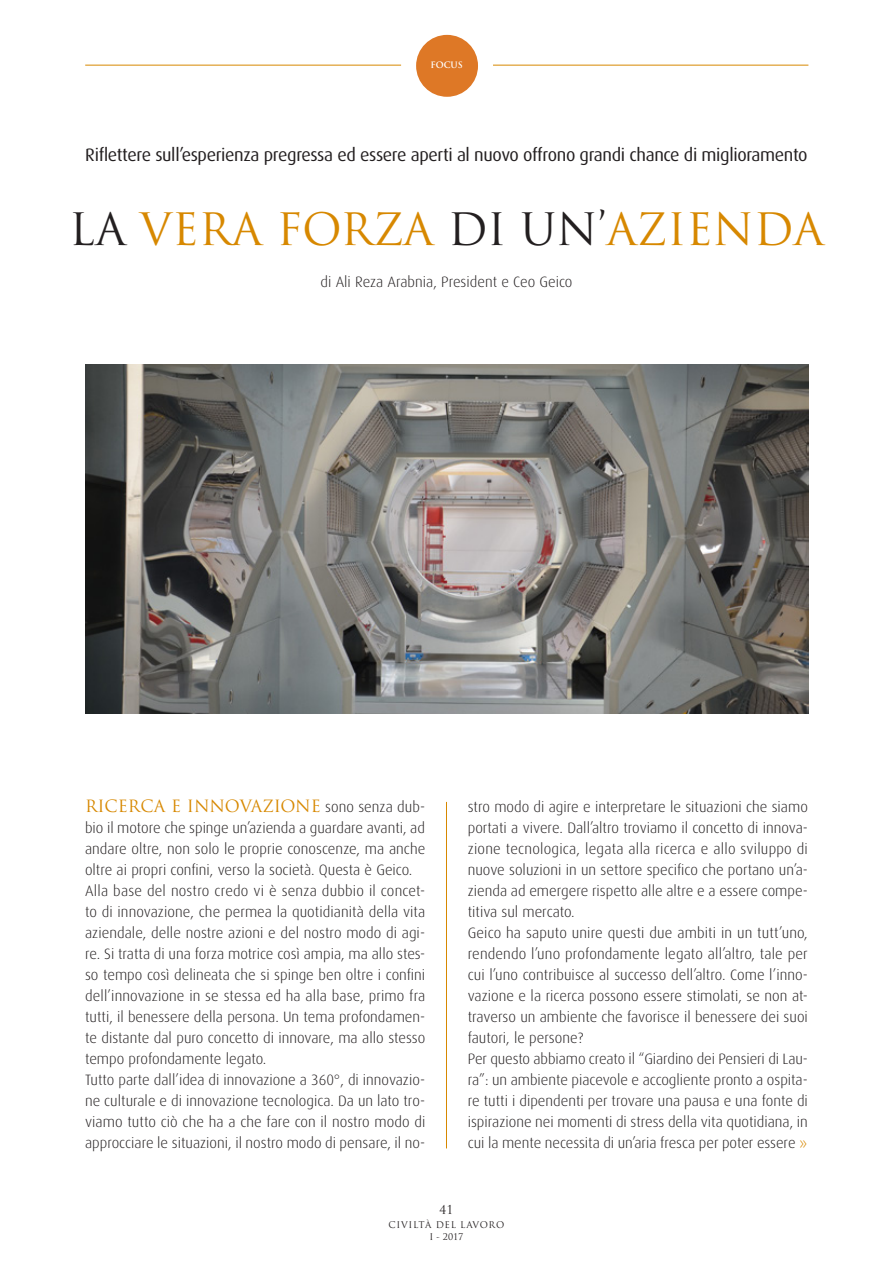
<style>
.page{position:relative;width:893px;height:1263px;background:#fff}
.page>*{position:absolute;margin:0;border:0;box-sizing:border-box;transform-origin:0 0}
.titolo_articolo{font:43.5px "Trajan Pro";color:#d78800}
.occhiello{font:18px "Dax";letter-spacing:-.02em;color:#231f20}
.testo{font:16.5px "Trajan Pro";color:#d78800}
.testo-2{font:300 15px/21px "Dax";color:#231f20;text-align:justify}
.di{font:300 15px "Dax";color:#231f20}
.t1{font:12px "Trajan Pro";color:#231f20}
.t2{font:9px/12px "Trajan Pro";letter-spacing:.065em;color:#231f20;text-align:center}
.t3{font:700 8.55px "Trajan Pro";color:#fff}
.s1{color:#231f20}
.s2{font-family:"Dax";font-weight:300;font-size:15px;color:#231f20}
.s3{font-size:18px;color:#d78800}
</style>
<div class="page">
<hr style="left:493px;top:65px;width:315px;height:1px;background:#d78800">
<hr style="left:85px;top:65px;width:316px;height:1px;background:#d78800">
<div style="left:416px;top:35px;width:62px;height:62px;background:#de7826;border-radius:50%"></div>
<hr style="left:446px;top:802px;width:1px;height:346px;background:#d78800">
<img style="left:85px;top:365px;width:723px;height:349px">
<p class="t3" style="left:430px;top:60px;width:34px">FOCUS</p>
<p class="occhiello" style="left:85px;top:145px;width:724px">Riflettere sull’esperienza pregressa ed essere aperti al nuovo offrono grandi chance di miglioramento</p>
<p class="titolo_articolo" style="left:69px;top:202px;width:756px"><span class="s1">LA</span> VERA FORZA <span class="s1">DI UN’</span>AZIENDA</p>
<p class="di" style="left:321px;top:274px;width:253px">di Ali Reza Arabnia, President e Ceo Geico</p>
<p class="testo" style="left:85px;top:796px;width:342px">RICERCA E INNOVAZIONE <span class="s2">sono senza dub-</span></p>
<p class="testo-2" style="left:85px;top:818px;width:342px">bio il motore che spinge un’azienda a guardare avanti, ad andare oltre, non solo le proprie conoscenze, ma anche oltre ai propri confini, verso la società. Questa è Geico.</p>
<p class="testo-2" style="left:85px;top:881px;width:342px">Alla base del nostro credo vi è senza dubbio il concet&shy;to di innovazione, che permea la quotidianità della vita aziendale, delle nostre azioni e del nostro modo di agi&shy;re. Si tratta di una forza motrice così ampia, ma allo stes&shy;so tempo così delineata che si spinge ben oltre i confini dell’innovazione in se stessa ed ha alla base, primo fra tutti, il benessere della persona. Un tema profondamen&shy;te distante dal puro concetto di innovare, ma allo stesso tempo profondamente legato.</p>
<p class="testo-2" style="left:85px;top:1070px;width:342px">Tutto parte dall’idea di innovazione a 360°, di innovazio&shy;ne culturale e di innovazione tecnologica. Da un lato tro&shy;viamo tutto ciò che ha a che fare con il nostro modo di approcciare le situazioni, il nostro modo di pensare, il no-</p>
<p class="testo-2" style="left:468px;top:797px;width:342px">stro modo di agire e interpretare le situazioni che siamo portati a vivere. Dall’altro troviamo il concetto di innova&shy;zione tecnologica, legata alla ricerca e allo sviluppo di nuove soluzioni in un settore specifico che portano un’a&shy;zienda ad emergere rispetto alle altre e a essere compe&shy;titiva sul mercato.</p>
<p class="testo-2" style="left:468px;top:923px;width:342px">Geico ha saputo unire questi due ambiti in un tutt’uno, rendendo l’uno profondamente legato all’altro, tale per cui l’uno contribuisce al successo dell’altro. Come l’inno&shy;vazione e la ricerca possono essere stimolati, se non at&shy;traverso un ambiente che favorisce il benessere dei suoi fautori, le persone?</p>
<p class="testo-2" style="left:468px;top:1049px;width:342px">Per questo abbiamo creato il “Giardino dei Pensieri di Lau&shy;ra”: un ambiente piacevole e accogliente pronto a ospita&shy;re tutti i dipendenti per trovare una pausa e una fonte di ispirazione nei momenti di stress della vita quotidiana, in cui la mente necessita di un’aria fresca per poter essere <span class="s3">»</span></p>
<p class="t1" style="left:440px;top:1201px;width:15px">41</p>
<p class="t2" style="left:389px;top:1218px;width:117px">CIVILTÀ DEL LAVORO<br>I - 2017</p>
</div>
